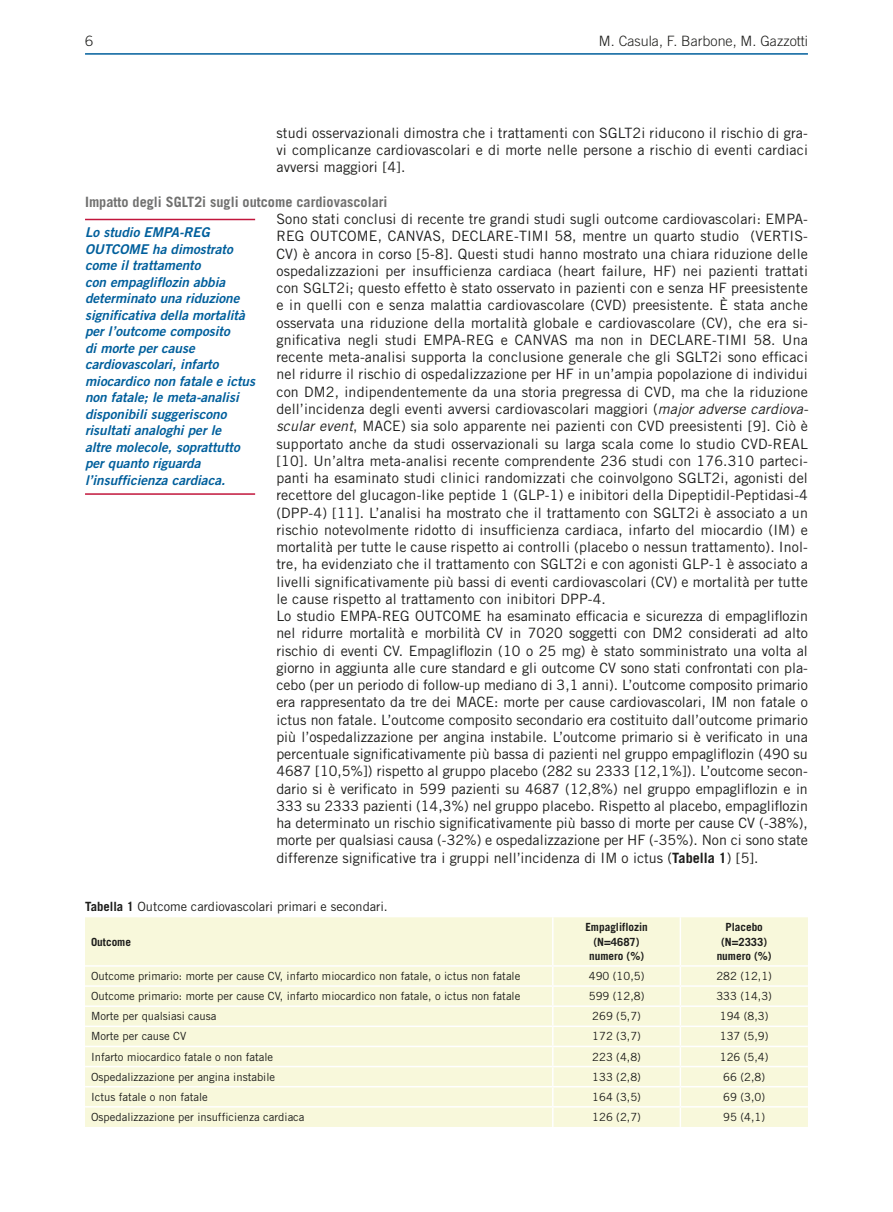
<style>
.page{position:relative;width:893px;height:1212px;background:#fff}
.page>*{position:absolute;margin:0;border:0;box-sizing:border-box;transform-origin:0 0}
.t1{font:14.25px/17.2px "Trade Gothic LT Std";letter-spacing:.01em;color:#1d1d1b;text-align:justify}
.t2{font:700 14.25px "Trade Gothic LT Std";color:#70706f}
.t3{font:300 14.25px "Trade Gothic LT Std";color:#1d1d1b}
.t4{font:13.5px/16.5px "Trade Gothic LT Std Bd 2 Obl";color:#005f9c}
.t5{font:12.75px "Trade Gothic LT Std";color:#1d1d1b}
.t6{font:11.25px "Trade Gothic LT Std";color:#1d1d1b}
.t7{font:700 11.25px/14.2px "Trade Gothic LT Std";color:#1d1d1b;text-align:center}
.s1{font-style:italic}
.s2{font-weight:700}
</style>
<div class="page">
<hr style="left:85px;top:53px;width:723px;height:2px;background:#005f9c">
<div style="left:85px;top:917px;width:723px;height:210px;background:#f8f8db"></div>
<hr style="left:552px;top:917px;width:2px;height:48px;background:#fff">
<hr style="left:680px;top:917px;width:1px;height:48px;background:#fff">
<hr style="left:85px;top:965px;width:468px;height:2px;background:#fff">
<hr style="left:553px;top:965px;width:127px;height:2px;background:#fff">
<hr style="left:680px;top:965px;width:128px;height:2px;background:#fff">
<hr style="left:85px;top:985px;width:468px;height:2px;background:#fff">
<hr style="left:553px;top:985px;width:127px;height:2px;background:#fff">
<hr style="left:680px;top:985px;width:128px;height:2px;background:#fff">
<hr style="left:85px;top:1005px;width:468px;height:2px;background:#fff">
<hr style="left:553px;top:1005px;width:127px;height:2px;background:#fff">
<hr style="left:680px;top:1005px;width:128px;height:2px;background:#fff">
<hr style="left:85px;top:1025px;width:468px;height:2px;background:#fff">
<hr style="left:553px;top:1025px;width:127px;height:2px;background:#fff">
<hr style="left:680px;top:1025px;width:128px;height:2px;background:#fff">
<hr style="left:85px;top:1046px;width:468px;height:1px;background:#fff">
<hr style="left:553px;top:1046px;width:127px;height:1px;background:#fff">
<hr style="left:680px;top:1046px;width:128px;height:1px;background:#fff">
<hr style="left:85px;top:1066px;width:468px;height:1px;background:#fff">
<hr style="left:553px;top:1066px;width:127px;height:1px;background:#fff">
<hr style="left:680px;top:1066px;width:128px;height:1px;background:#fff">
<hr style="left:85px;top:1086px;width:468px;height:1px;background:#fff">
<hr style="left:553px;top:1086px;width:127px;height:1px;background:#fff">
<svg style="left:552px;top:967px;width:2px;height:139px"></svg>
<hr style="left:680px;top:1086px;width:128px;height:1px;background:#fff">
<hr style="left:85px;top:1106px;width:468px;height:1px;background:#fff">
<hr style="left:553px;top:1106px;width:127px;height:1px;background:#fff">
<hr style="left:552px;top:1107px;width:2px;height:20px;background:#fff">
<hr style="left:680px;top:1106px;width:128px;height:1px;background:#fff">
<svg style="left:680px;top:967px;width:1px;height:160px"></svg>
<hr style="left:85px;top:219px;width:170px;height:1px;background:#c2163c">
<hr style="left:85px;top:493px;width:170px;height:2px;background:#c2163c">
<p class="t3" style="left:85px;top:33px;width:9px">6</p>
<p class="t3" style="left:599px;top:33px;width:211px">M. Casula, F. Barbone, M. Gazzotti</p>
<p class="t1" style="left:276px;top:124px;width:533px">studi osservazionali dimostra che i trattamenti con SGLT2i riducono il rischio di gra&shy;vi complicanze cardiovascolari e di morte nelle persone a rischio di eventi cardiaci avversi maggiori [4].</p>
<p class="t2" style="left:85px;top:193px;width:304px">Impatto degli SGLT2i sugli outcome cardiovascolari</p>
<p class="t1" style="left:276px;top:210px;width:533px;text-align:left">Sono stati conclusi di recente tre grandi studi sugli outcome cardiovascolari: EMPA-REG OUTCOME, CANVAS, DECLARE-TIMI 58, mentre un quarto studio (VERTIS-CV) è ancora in corso [5-8]. Questi studi hanno mostrato una chiara riduzione delle ospedalizzazioni per insufficienza cardiaca (heart failure, HF) nei pazienti trattati con SGLT2i; questo effetto è stato osservato in pazienti con e senza HF preesistente e in quelli con e senza malattia cardiovascolare (CVD) preesistente. È stata anche osservata una riduzione della mortalità globale e cardiovascolare (CV), che era si&shy;gnificativa negli studi EMPA-REG e CANVAS ma non in DECLARE-TIMI 58. Una recente meta-analisi supporta la conclusione generale che gli SGLT2i sono efficaci nel ridurre il rischio di ospedalizzazione per HF in un’ampia popolazione di individui con DM2, indipendentemente da una storia pregressa di CVD, ma che la riduzione dell’incidenza degli eventi avversi cardiovascolari maggiori (<span class="s1">major adverse cardiova&shy;scular event</span>, MACE) sia solo apparente nei pazienti con CVD preesistenti [9]. Ciò è supportato anche da studi osservazionali su larga scala come lo studio CVD-REAL [10]. Un’altra meta-analisi recente comprendente 236 studi con 176.310 parteci&shy;panti ha esaminato studi clinici randomizzati che coinvolgono SGLT2i, agonisti del recettore del glucagon-like peptide 1 (GLP-1) e inibitori della Dipeptidil-Peptidasi-4 (DPP-4) [11]. L’analisi ha mostrato che il trattamento con SGLT2i è associato a un rischio notevolmente ridotto di insufficienza cardiaca, infarto del miocardio (IM) e mortalità per tutte le cause rispetto ai controlli (placebo o nessun trattamento). Inol&shy;tre, ha evidenziato che il trattamento con SGLT2i e con agonisti GLP-1 è associato a livelli significativamente più bassi di eventi cardiovascolari (CV) e mortalità per tutte le cause rispetto al trattamento con inibitori DPP-4.<br>Lo studio EMPA-REG OUTCOME ha esaminato efficacia e sicurezza di empagliflozin nel ridurre mortalità e morbilità CV in 7020 soggetti con DM2 considerati ad alto rischio di eventi CV. Empagliflozin (10 o 25 mg) è stato somministrato una volta al giorno in aggiunta alle cure standard e gli outcome CV sono stati confrontati con pla&shy;cebo (per un periodo di follow-up mediano di 3,1 anni). L’outcome composito primario era rappresentato da tre dei MACE: morte per cause cardiovascolari, IM non fatale o ictus non fatale. L’outcome composito secondario era costituito dall’outcome primario più l’ospedalizzazione per angina instabile. L’outcome primario si è verificato in una percentuale significativamente più bassa di pazienti nel gruppo empagliflozin (490 su 4687 [10,5%]) rispetto al gruppo placebo (282 su 2333 [12,1%]). L’outcome secon&shy;dario si è verificato in 599 pazienti su 4687 (12,8%) nel gruppo empagliflozin e in 333 su 2333 pazienti (14,3%) nel gruppo placebo. Rispetto al placebo, empagliflozin ha determinato un rischio significativamente più basso di morte per cause CV (-38%), morte per qualsiasi causa (-32%) e ospedalizzazione per HF (-35%). Non ci sono state differenze significative tra i gruppi nell’incidenza di IM o ictus (<span class="s2">Tabella 1</span>) [5].</p>
<p class="t5" style="left:85px;top:899px;width:304px"><span class="s2">Tabella 1</span> Outcome cardiovascolari primari e secondari.</p>
<p class="t7" style="left:91px;top:934px;width:42px">Outcome</p>
<p class="t4" style="left:85px;top:224px;width:172px">Lo studio EMPA-REG<br>OUTCOME ha dimostrato come il trattamento<br>con empagliflozin abbia determinato una riduzione significativa della mortalità per l’outcome composito<br>di morte per cause cardiovascolari, infarto miocardico non fatale e ictus non fatale; le meta-analisi disponibili suggeriscono risultati analoghi per le<br>altre molecole, soprattutto per quanto riguarda l’insufficienza cardiaca.</p>
<p class="t7" style="left:585px;top:920px;width:64px">Empagliflozin (N=4687) numero (%)</p>
<p class="t7" style="left:717px;top:920px;width:56px">Placebo (N=2333) numero (%)</p>
<p class="t6" style="left:91px;top:969px;width:431px">Outcome primario: morte per cause CV, infarto miocardico non fatale, o ictus non fatale</p>
<p class="t6" style="left:589px;top:969px;width:57px">490 (10,5)</p>
<p class="t6" style="left:716px;top:969px;width:57px">282 (12,1)</p>
<p class="t6" style="left:91px;top:989px;width:431px">Outcome primario: morte per cause CV, infarto miocardico non fatale, o ictus non fatale</p>
<p class="t6" style="left:589px;top:989px;width:57px">599 (12,8)</p>
<p class="t6" style="left:716px;top:989px;width:57px">333 (14,3)</p>
<p class="t6" style="left:91px;top:1009px;width:127px">Morte per qualsiasi causa</p>
<p class="t6" style="left:592px;top:1009px;width:50px">269 (5,7)</p>
<p class="t6" style="left:720px;top:1009px;width:50px">194 (8,3)</p>
<p class="t6" style="left:91px;top:1030px;width:97px">Morte per cause CV</p>
<p class="t6" style="left:592px;top:1030px;width:50px">172 (3,7)</p>
<p class="t6" style="left:720px;top:1030px;width:50px">137 (5,9)</p>
<p class="t6" style="left:91px;top:1050px;width:184px">Infarto miocardico fatale o non fatale</p>
<p class="t6" style="left:592px;top:1050px;width:50px">223 (4,8)</p>
<p class="t6" style="left:720px;top:1050px;width:50px">126 (5,4)</p>
<p class="t6" style="left:91px;top:1070px;width:186px">Ospedalizzazione per angina instabile</p>
<p class="t6" style="left:592px;top:1070px;width:50px">133 (2,8)</p>
<p class="t6" style="left:723px;top:1070px;width:43px">66 (2,8)</p>
<p class="t6" style="left:91px;top:1090px;width:118px">Ictus fatale o non fatale</p>
<p class="t6" style="left:592px;top:1090px;width:50px">164 (3,5)</p>
<p class="t6" style="left:723px;top:1090px;width:43px">69 (3,0)</p>
<p class="t6" style="left:91px;top:1110px;width:215px">Ospedalizzazione per insufficienza cardiaca</p>
<p class="t6" style="left:592px;top:1110px;width:50px">126 (2,7)</p>
<p class="t6" style="left:723px;top:1110px;width:43px">95 (4,1)</p>
</div>
